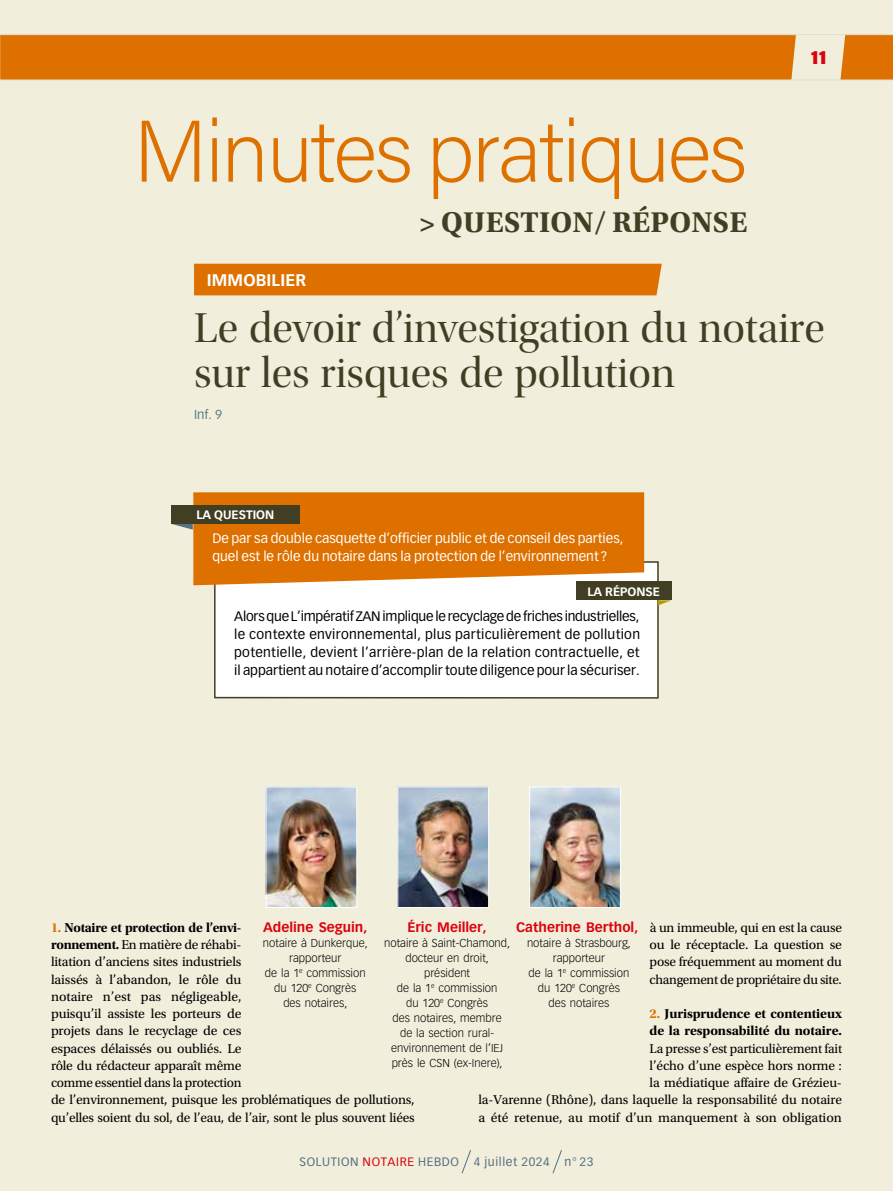
<style>
.page{position:relative;width:893px;height:1191px;background:#f1efdc}
.page>*{position:absolute;margin:0;border:0;box-sizing:border-box;transform-origin:0 0}
.t1{font:200 87px "Acumin Pro";letter-spacing:-.03em;color:#de7000}
.t2{font:43.5px/45px "Utopia Std Disp";color:#413e23}
.t3{font:700 30px "Utopia Std";letter-spacing:.01em;color:#413e23}
.t4{font:900 19.5px "Acumin Pro";color:#dc030e}
.t5{font:700 16.5px "Vectora LT Std";letter-spacing:.01em;color:#fff}
.t6{font:13.5px/17.2px "Utopia Std";letter-spacing:-.015em;color:#000;text-align:justify}
.t7{font:13.5px/18px "Vectora LT Std";color:#000;text-align:justify}
.t8{font:13.5px/18px "Vectora LT Std";color:#fff}
.t9{font:13.5px/17.2px "Utopia Std Bold Subh";letter-spacing:-.005em;color:#000}
.t10{font:700 13.5px "Vectora LT Std";color:#dc030e}
.t11{font:12.75px "Vectora LT Std";color:#617f84}
.t12{font:12px "Vectora LT Std";letter-spacing:.05em;color:#556f83}
.t13{font:700 12px "Vectora LT Std";color:#fff}
.t14{font:300 11.25px/15px "Vectora LT Std";color:#000;text-align:center}
.s1{color:#de7000}
.s2{font-family:"Utopia Std Bold Subh"}
.s3{color:#dc030e}
</style>
<div class="page">
<div style="left:0;top:35px;width:796px;height:45px;background:#de7000"></div>
<svg style="left:840px;top:35px;width:53px;height:45px;background:#de780e"></svg>
<hr style="left:0;top:34px;width:893px;height:1px;background:#dddfcf">
<hr style="left:0;top:80px;width:893px;height:1px;background:#dddfcf">
<svg style="left:461px;top:1150px;width:10px;height:24px"></svg>
<svg style="left:552px;top:1150px;width:10px;height:24px"></svg>
<div style="left:215px;top:562px;width:443px;height:136px;background:#fff"></div>
<div style="left:214px;top:561px;width:445px;height:137px;border:2px solid #413e23"></div>
<div style="left:576px;top:581px;width:95px;height:19px;background:#413e23"></div>
<svg style="left:658px;top:600px;width:13px;height:5px"></svg>
<svg style="left:172px;top:492px;width:472px;height:93px;background:#df7d18"></svg>
<div style="left:171px;top:505px;width:128px;height:19px;background:#413e23"></div>
<div style="left:194px;top:264px;width:468px;height:31px;background:#de7000"></div>
<img style="left:267px;top:788px;width:88px;height:118px">
<div style="left:265px;top:786px;width:92px;height:122px;border:1px solid #fff"></div>
<img style="left:399px;top:788px;width:88px;height:118px">
<div style="left:397px;top:786px;width:92px;height:122px;border:1px solid #fff"></div>
<img style="left:531px;top:788px;width:88px;height:118px">
<div style="left:529px;top:786px;width:92px;height:122px;border:1px solid #fff"></div>
<h1 class="t1" style="left:133px;top:92px;width:616px">Minutes pratiques</h1>
<h3 class="t3" style="left:419px;top:204px;width:330px">&gt; QUESTION/ RÉPONSE</h3>
<h3 class="t4" style="left:811px;top:43px;width:17px">11</h3>
<p class="t5" style="left:207px;top:270px;width:101px">IMMOBILIER</p>
<h2 class="t2" style="left:194px;top:306px;width:632px">Le devoir d’investigation du notaire sur les risques de pollution</h2>
<p class="t11" style="left:194px;top:407px;width:30px">Inf. 9</p>
<p class="t13" style="left:196px;top:507px;width:79px">LA QUESTION</p>
<p class="t8" style="left:212px;top:529px;width:413px">De par sa double casquette d’officier public et de conseil des parties, quel est le rôle du notaire dans la protection de l’environnement?</p>
<p class="t8" style="left:214px;top:508px;width:51px">xxxxxxx</p>
<p class="t13" style="left:587px;top:584px;width:74px">LA RÉPONSE</p>
<p class="t7" style="left:234px;top:607px;width:407px">Alors que L’impératif ZAN implique le recyclage de friches industrielles, le contexte environnemental, plus particulièrement de pollution potentielle, devient l’arrière-plan de la relation contractuelle, et il appartient au notaire d’accomplir toute diligence pour la sécuriser.</p>
<p class="t10" style="left:407px;top:919px;width:81px">Éric Meiller,</p>
<p class="t14" style="left:384px;top:935px;width:127px">notaire à Saint-Chamond, docteur en droit, président<br>de la 1<sup>e</sup> commission<br>du 120<sup>e</sup> Congrès<br>des notaires, membre<br>de la section rural&shy;environnement de l’IEJ près le CSN (ex-Inere),</p>
<p class="t10" style="left:263px;top:919px;width:106px">Adeline Seguin,</p>
<p class="t14" style="left:263px;top:935px;width:106px">notaire à Dunkerque, rapporteur<br>de la 1<sup>e</sup> commission du 120<sup>e</sup> Congrès<br>des notaires,</p>
<p class="t10" style="left:516px;top:919px;width:124px">Catherine Berthol,</p>
<p class="t14" style="left:527px;top:935px;width:105px">notaire à Strasbourg, rapporteur<br>de la 1<sup>e</sup> commission du 120<sup>e</sup> Congrès<br>des notaires</p>
<p class="t9" style="left:51px;top:919px;width:192px"><span class="s1">1.</span> Notaire et protection de l’envi-</p>
<p class="t6" style="left:51px;top:936px;width:365px;text-align:left"><span class="s2">ronnement.</span> En matière de réhabi-<br>litation d’anciens sites industriels<br>laissés à l’abandon, le rôle du<br>notaire n’est pas négligeable,<br>puisqu’il assiste les porteurs de<br>projets dans le recyclage de ces<br>espaces délaissés ou oubliés. Le<br>rôle du rédacteur apparaît même<br>comme essentiel dans la protection<br>de l’environnement, puisque les problématiques de pollutions, qu’elles soient du sol, de l’eau, de l’air, sont le plus souvent liées</p>
<p class="t6" style="left:650px;top:919px;width:194px">à un immeuble, qui en est la cause ou le réceptacle. La question se pose fréquemment au moment du changement de propriétaire du site.</p>
<p class="t9" style="left:650px;top:1005px;width:194px"><span class="s1">2.</span> Jurisprudence et contentieux de la responsabilité du notaire.</p>
<p class="t6" style="left:478px;top:1039px;width:365px;text-align:right">La presse s’est particulièrement fait<br>l’écho d’une espèce hors norme :<br>la médiatique affaire de Grézieu-<br>la-Varenne (Rhône), dans laquelle la responsabilité du notaire a été retenue, au motif d’un manquement à son obligation</p>
<p class="t12" style="left:299px;top:1154px;width:296px">SOLUTION <span class="s3">NOTAIRE</span> HEBDO 4 juillet 2024 n° 23</p>
</div>
